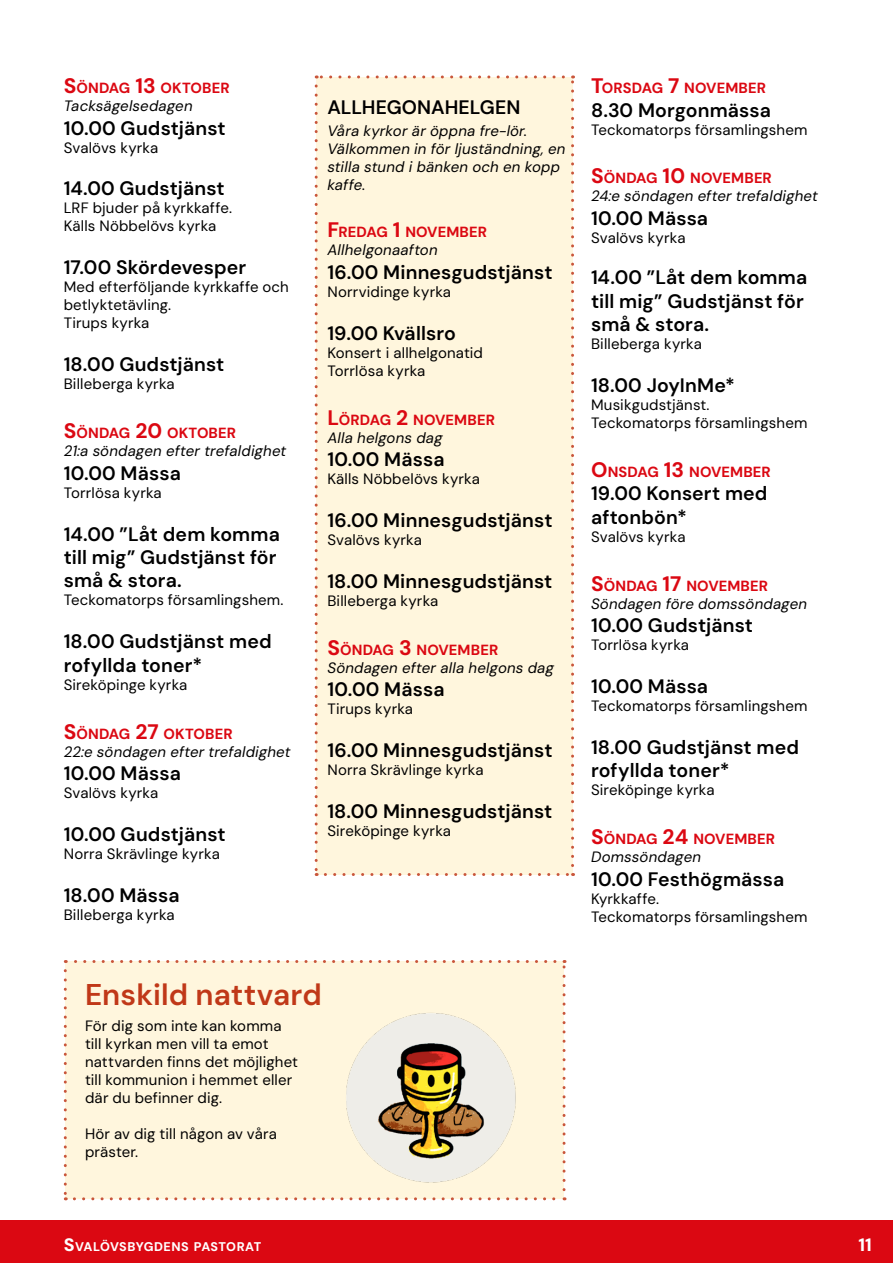
<style>
.page{position:relative;width:893px;height:1263px;background:#fff}
.page>*{position:absolute;margin:0;border:0;box-sizing:border-box;transform-origin:0 0}
.t1{font:600 30px "DM Sans";letter-spacing:.005em;color:#c03818}
.t2{font:600 19.5px/23.4px "DM Sans";letter-spacing:.005em;color:#000}
.t3{font:800 18px "DM Sans";color:#fff}
.t4{font:15px/18px "DM Sans";letter-spacing:.01em;color:#000}
.t5{font:italic 15px/18px "DM Sans";letter-spacing:.015em;color:#000}
.t6{font:700 14.7px "DM Sans";letter-spacing:.005em;color:#db0812}
.t7{font:800 12.6px "DM Sans";letter-spacing:.02em;color:#fff}
.s1{font-size:21px}
.s2{font-size:18px}
</style>
<div class="page">
<div style="left:0;top:1220px;width:893px;height:43px;background:#db0812"></div>
<div style="left:65px;top:961px;width:499px;height:238px;background:#fff5d8"></div>
<svg style="left:64px;top:971px;width:3px;height:229px"></svg>
<svg style="left:74px;top:1197px;width:491px;height:3px"></svg>
<svg style="left:563px;top:960px;width:3px;height:230px"></svg>
<svg style="left:65px;top:960px;width:490px;height:3px"></svg>
<div style="left:316px;top:77px;width:257px;height:797px;background:#fff5d8"></div>
<svg style="left:315px;top:86px;width:3px;height:790px"></svg>
<svg style="left:325px;top:873px;width:249px;height:3px"></svg>
<svg style="left:571px;top:75px;width:3px;height:790px"></svg>
<svg style="left:316px;top:75px;width:247px;height:3px"></svg>
<img style="left:346px;top:1013px;width:170px;height:170px">
<p class="t6" style="left:64px;top:79px;width:167px"><span class="s1">S</span>ÖNDAG <span class="s1">13</span> OKTOBER</p>
<p class="t5" style="left:64px;top:97px;width:130px">Tacksägelsedagen</p>
<h2 class="t2" style="left:64px;top:116px;width:163px">10.00 Gudstjänst</h2>
<p class="t4" style="left:64px;top:138px;width:96px">Svalövs kyrka</p>
<h2 class="t2" style="left:64px;top:177px;width:162px">14.00 Gudstjänst</h2>
<p class="t4" style="left:64px;top:199px;width:170px">LRF bjuder på kyrkkaffe.<br>Källs Nöbbelövs kyrka</p>
<h2 class="t2" style="left:64px;top:256px;width:184px">17.00 Skördevesper</h2>
<p class="t4" style="left:64px;top:278px;width:227px">Med efterföljande kyrkkaffe och betlyktetävling.<br>Tirups kyrka</p>
<h2 class="t2" style="left:64px;top:353px;width:162px">18.00 Gudstjänst</h2>
<p class="t4" style="left:64px;top:375px;width:112px">Billeberga kyrka</p>
<p class="t6" style="left:64px;top:424px;width:174px"><span class="s1">S</span>ÖNDAG <span class="s1">20</span> OKTOBER</p>
<p class="t5" style="left:64px;top:442px;width:224px">21:a söndagen efter trefaldighet</p>
<h2 class="t2" style="left:64px;top:461px;width:119px">10.00 Mässa</h2>
<p class="t4" style="left:64px;top:483px;width:99px">Torrlösa kyrka</p>
<h2 class="t2" style="left:64px;top:522px;width:218px">14.00 ”Låt dem komma till mig” Gudstjänst för små &amp; stora.</h2>
<p class="t4" style="left:64px;top:591px;width:221px">Teckomatorps församlingshem.</p>
<h2 class="t2" style="left:64px;top:630px;width:209px">18.00 Gudstjänst med rofyllda toner*</h2>
<p class="t4" style="left:64px;top:675px;width:125px">Sireköpinge kyrka</p>
<p class="t6" style="left:64px;top:724px;width:170px"><span class="s1">S</span>ÖNDAG <span class="s1">27</span> OKTOBER</p>
<p class="t5" style="left:64px;top:742px;width:228px">22:e söndagen efter trefaldighet</p>
<h2 class="t2" style="left:64px;top:761px;width:119px">10.00 Mässa</h2>
<p class="t4" style="left:64px;top:784px;width:96px">Svalövs kyrka</p>
<h2 class="t2" style="left:64px;top:822px;width:163px">10.00 Gudstjänst</h2>
<p class="t4" style="left:64px;top:845px;width:158px">Norra Skrävlinge kyrka</p>
<h2 class="t2" style="left:64px;top:883px;width:117px">18.00 Mässa</h2>
<p class="t4" style="left:64px;top:905px;width:112px">Billeberga kyrka</p>
<h2 class="t2" style="left:327px;top:95px;width:195px">ALLHEGONAHELGEN</h2>
<p class="t5" style="left:327px;top:122px;width:240px">Våra kyrkor är öppna fre-lör.<br>Välkommen in för ljuständning, en stilla stund i bänken och en kopp kaffe.</p>
<p class="t6" style="left:327px;top:223px;width:161px"><span class="s1">F</span>REDAG <span class="s1">1</span> NOVEMBER</p>
<p class="t5" style="left:327px;top:241px;width:112px">Allhelgonaafton</p>
<h2 class="t2" style="left:327px;top:260px;width:227px">16.00 Minnesgudstjänst</h2>
<p class="t4" style="left:327px;top:283px;width:125px">Norrvidinge kyrka</p>
<h2 class="t2" style="left:327px;top:321px;width:130px">19.00 Kvällsro</h2>
<p class="t4" style="left:327px;top:343px;width:157px">Konsert i allhelgonatid<br>Torrlösa kyrka</p>
<p class="t6" style="left:327px;top:410px;width:169px"><span class="s1">L</span>ÖRDAG <span class="s1">2</span> NOVEMBER</p>
<p class="t5" style="left:327px;top:428px;width:117px">Alla helgons dag</p>
<h2 class="t2" style="left:327px;top:448px;width:119px">10.00 Mässa</h2>
<p class="t4" style="left:327px;top:470px;width:154px">Källs Nöbbelövs kyrka</p>
<h2 class="t2" style="left:327px;top:508px;width:227px">16.00 Minnesgudstjänst</h2>
<p class="t4" style="left:327px;top:531px;width:96px">Svalövs kyrka</p>
<h2 class="t2" style="left:327px;top:569px;width:226px">18.00 Minnesgudstjänst</h2>
<p class="t4" style="left:327px;top:592px;width:112px">Billeberga kyrka</p>
<p class="t6" style="left:327px;top:640px;width:172px"><span class="s1">S</span>ÖNDAG <span class="s1">3</span> NOVEMBER</p>
<p class="t5" style="left:327px;top:658px;width:228px">Söndagen efter alla helgons dag</p>
<h2 class="t2" style="left:327px;top:678px;width:119px">10.00 Mässa</h2>
<p class="t4" style="left:327px;top:700px;width:87px">Tirups kyrka</p>
<h2 class="t2" style="left:327px;top:739px;width:227px">16.00 Minnesgudstjänst</h2>
<p class="t4" style="left:327px;top:761px;width:158px">Norra Skrävlinge kyrka</p>
<h2 class="t2" style="left:327px;top:799px;width:226px">18.00 Minnesgudstjänst</h2>
<p class="t4" style="left:327px;top:822px;width:125px">Sireköpinge kyrka</p>
<h1 class="t1" style="left:85px;top:975px;width:238px">Enskild nattvard</h1>
<p class="t4" style="left:85px;top:1017px;width:215px">För dig som inte kan komma till kyrkan men vill ta emot nattvarden finns det möjlighet till kommunion i hemmet eller där du befinner dig.</p>
<p class="t4" style="left:85px;top:1125px;width:193px">Hör av dig till någon av våra präster.</p>
<p class="t6" style="left:591px;top:79px;width:176px"><span class="s1">T</span>ORSDAG <span class="s1">7</span> NOVEMBER</p>
<h2 class="t2" style="left:591px;top:98px;width:181px">8.30 Morgonmässa</h2>
<p class="t4" style="left:591px;top:120px;width:218px">Teckomatorps församlingshem</p>
<p class="t6" style="left:591px;top:169px;width:182px"><span class="s1">S</span>ÖNDAG <span class="s1">10</span> NOVEMBER</p>
<p class="t5" style="left:591px;top:187px;width:228px">24:e söndagen efter trefaldighet</p>
<h2 class="t2" style="left:591px;top:206px;width:119px">10.00 Mässa</h2>
<p class="t4" style="left:591px;top:229px;width:96px">Svalövs kyrka</p>
<h2 class="t2" style="left:591px;top:266px;width:218px">14.00 ”Låt dem komma till mig” Gudstjänst för små &amp; stora.</h2>
<p class="t4" style="left:591px;top:335px;width:112px">Billeberga kyrka</p>
<h2 class="t2" style="left:591px;top:373px;width:145px">18.00 JoyInMe*</h2>
<p class="t4" style="left:591px;top:396px;width:218px">Musikgudstjänst.<br>Teckomatorps församlingshem</p>
<p class="t6" style="left:591px;top:463px;width:181px"><span class="s1">O</span>NSDAG <span class="s1">13</span> NOVEMBER</p>
<h2 class="t2" style="left:591px;top:482px;width:178px">19.00 Konsert med aftonbön*</h2>
<p class="t4" style="left:591px;top:527px;width:96px">Svalövs kyrka</p>
<p class="t6" style="left:591px;top:576px;width:179px"><span class="s1">S</span>ÖNDAG <span class="s1">17</span> NOVEMBER</p>
<p class="t5" style="left:591px;top:594px;width:218px">Söndagen före domssöndagen</p>
<h2 class="t2" style="left:591px;top:613px;width:163px">10.00 Gudstjänst</h2>
<p class="t4" style="left:591px;top:636px;width:99px">Torrlösa kyrka</p>
<h2 class="t2" style="left:591px;top:674px;width:119px">10.00 Mässa</h2>
<p class="t4" style="left:591px;top:697px;width:218px">Teckomatorps församlingshem</p>
<h2 class="t2" style="left:591px;top:735px;width:209px">18.00 Gudstjänst med rofyllda toner*</h2>
<p class="t4" style="left:591px;top:781px;width:125px">Sireköpinge kyrka</p>
<p class="t6" style="left:591px;top:830px;width:185px"><span class="s1">S</span>ÖNDAG <span class="s1">24</span> NOVEMBER</p>
<p class="t5" style="left:591px;top:848px;width:112px">Domssöndagen</p>
<h2 class="t2" style="left:591px;top:867px;width:195px">10.00 Festhögmässa</h2>
<p class="t4" style="left:591px;top:889px;width:218px">Kyrkkaffe.<br>Teckomatorps församlingshem</p>
<p class="t7" style="left:64px;top:1239px;width:199px"><span class="s2">S</span>VALÖVSBYGDENS PASTORAT</p>
<p class="t3" style="left:858px;top:1233px;width:15px">11</p>
</div>
